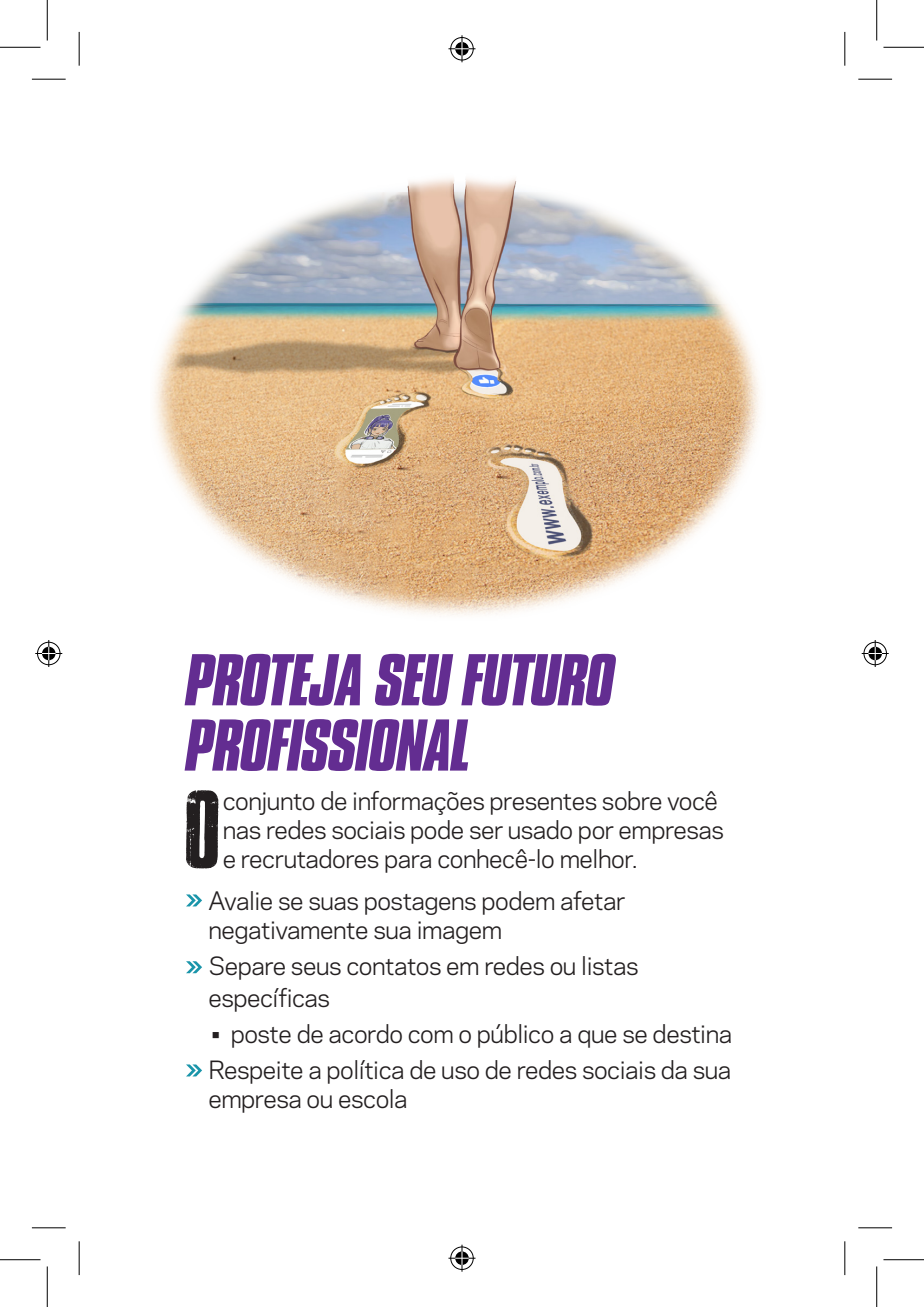
<style>
.page{position:relative;width:924px;height:1307px;background:#fff}
.page>*{position:absolute;margin:0;border:0;box-sizing:border-box;transform-origin:0 0}
.t1{font:92.92px "Cross Town";color:#231f20}
.t2{font:italic 700 63px/65.2px "Compacta BT";letter-spacing:-.025em;color:#632d91}
.t3{font:23.62px/29.2px "Galaxie Polaris";letter-spacing:-.02em;color:#231f20}
</style>
<div class="page">
<img style="left:154px;top:178px;width:606px;height:437px">
<svg style="left:186px;top:894px;width:16px;height:12px"></svg>
<svg style="left:186px;top:961px;width:16px;height:12px"></svg>
<svg style="left:186px;top:1064px;width:16px;height:12px"></svg>
<hr style="left:32px;top:79px;width:34px;height:1px;background:#000">
<hr style="left:858px;top:79px;width:34px;height:1px;background:#000">
<hr style="left:32px;top:1227px;width:34px;height:1px;background:#000">
<hr style="left:858px;top:1227px;width:34px;height:1px;background:#000">
<hr style="left:79px;top:32px;width:1px;height:34px;background:#000">
<hr style="left:79px;top:1241px;width:1px;height:33px;background:#000">
<hr style="left:844px;top:32px;width:1px;height:34px;background:#000">
<hr style="left:844px;top:1241px;width:1px;height:33px;background:#000">
<hr style="left:0;top:47px;width:40px;height:1px;background:#000">
<hr style="left:883px;top:47px;width:41px;height:1px;background:#000">
<hr style="left:0;top:1259px;width:40px;height:1px;background:#000">
<hr style="left:883px;top:1259px;width:41px;height:1px;background:#000">
<hr style="left:47px;top:0;width:1px;height:41px;background:#000">
<hr style="left:47px;top:1266px;width:1px;height:40px;background:#000">
<hr style="left:876px;top:0;width:1px;height:41px;background:#000">
<hr style="left:876px;top:1266px;width:1px;height:40px;background:#000">
<svg style="left:448px;top:35px;width:27px;height:27px"></svg>
<svg style="left:448px;top:1244px;width:27px;height:27px"></svg>
<svg style="left:35px;top:640px;width:27px;height:27px"></svg>
<svg style="left:861px;top:640px;width:27px;height:27px"></svg>
<p class="t2" style="left:186px;top:648px;width:431px">PROTEJA SEU FUTURO<br>PROFISSIONAL</p>
<p class="t1" style="left:186px;top:789px;width:36px">o</p>
<p class="t3" style="left:223px;top:784px;width:503px">conjunto de informações presentes sobre você nas redes sociais pode ser usado por empresas e recrutadores para conhecê-lo melhor.</p>
<p class="t3" style="left:208px;top:885px;width:418px">Avalie se suas postagens podem afetar negativamente sua imagem</p>
<p class="t3" style="left:208px;top:948px;width:432px;line-height:32.4px">Separe seus contatos em redes ou listas específicas</p>
<p class="t3" style="left:211px;top:1018px;width:522px">• poste de acordo com o público a que se destina</p>
<p class="t3" style="left:208px;top:1053px;width:524px">Respeite a política de uso de redes sociais da sua empresa ou escola</p>
</div>
